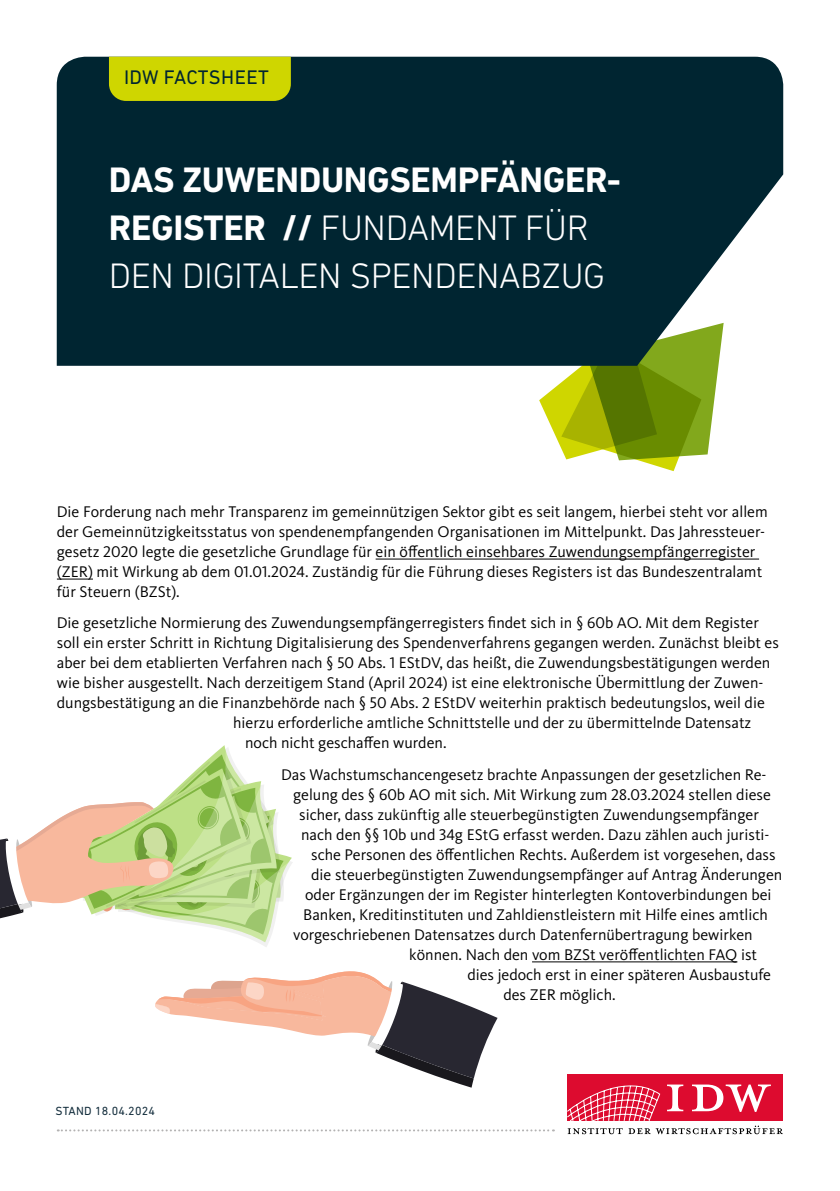
<style>
.page{position:relative;width:840px;height:1191px;background:#fff}
.page>*{position:absolute;margin:0;border:0;box-sizing:border-box;transform-origin:0 0}
.t1{font:300 36px/48px "DIN Next LT Pro";letter-spacing:-.01em;color:#fff}
.t2{font:20px "DIN Next LT Pro";letter-spacing:.02em;color:#002531}
.t3{font:16px/20px "Kievit IDW";color:#000}
.t4{font:12px "DIN Next LT Pro";letter-spacing:.02em;color:#142e3d}
.s1{font-weight:700}
</style>
<div class="page">
<svg style="left:539px;top:366px;width:180px;height:105px"></svg>
<div style="left:57px;top:57px;width:725px;height:309px;background:#002531"></div>
<div style="left:567px;top:1074px;width:215px;height:46px;background:#dd0b2f"></div>
<svg style="left:567px;top:1084px;width:215px;height:50px"></svg>
<svg style="left:58px;top:1129px;width:495px;height:2px"></svg>
<div style="left:109px;top:57px;width:182px;height:44px;background:#cfd600"></div>
<hr style="left:375px;top:559px;width:383px;height:1px;background:#000">
<hr style="left:57px;top:579px;width:36px;height:1px;background:#000">
<hr style="left:531px;top:961px;width:206px;height:1px;background:#000">
<svg style="left:0;top:745px;width:293px;height:202px"></svg>
<svg style="left:155px;top:971px;width:342px;height:116px"></svg>
<p class="t2" style="left:124px;top:66px;width:146px">IDW FACTSHEET</p>
<h1 class="t1" style="left:109px;top:155px;width:513px"><span class="s1">DAS ZUWENDUNGSEMPFÄNGER-<br>REGISTER //</span> FUNDAMENT FÜR<br>DEN DIGITALEN SPENDENABZUG</h1>
<p class="t3" style="left:57px;top:501px;width:712px">Die Forderung nach mehr Transparenz im gemeinnützigen Sektor gibt es seit langem, hierbei steht vor allem der Gemeinnützigkeitsstatus von spendenempfangenden Organisationen im Mittelpunkt. Das Jahressteuer&shy;gesetz 2020 legte die gesetzliche Grundlage für ein öffentlich einsehbares Zuwendungsempfängerregister (ZER) mit Wirkung ab dem 01.01.2024. Zuständig für die Führung dieses Registers ist das Bundeszentralamt für Steuern (BZSt).</p>
<p class="t3" style="left:57px;top:613px;width:703px">Die gesetzliche Normierung des Zuwendungsempfängerregisters findet sich in § 60b AO. Mit dem Register</p>
<p class="t3" style="left:57px;top:633px;width:723px">soll ein erster Schritt in Richtung Digitalisierung des Spendenverfahrens gegangen werden. Zunächst bleibt es</p>
<p class="t3" style="left:57px;top:653px;width:714px">aber bei dem etablierten Verfahren nach § 50 Abs. 1 EStDV, das heißt, die Zuwendungsbestätigungen werden</p>
<p class="t3" style="left:57px;top:673px;width:707px">wie bisher ausgestellt. Nach derzeitigem Stand (April 2024) ist eine elektronische Übermittlung der Zuwen-</p>
<p class="t3" style="left:57px;top:693px;width:709px">dungsbestätigung an die Finanzbehörde nach § 50 Abs. 2 EStDV weiterhin praktisch bedeutungslos, weil die</p>
<p class="t3" style="left:233px;top:713px;width:519px">hierzu erforderliche amtliche Schnittstelle und der zu übermittelnde Datensatz</p>
<p class="t3" style="left:245px;top:733px;width:203px">noch nicht geschaffen wurden.</p>
<p class="t3" style="left:281px;top:764px;width:486px">Das Wachstumschancengesetz brachte Anpassungen der gesetzlichen Re-</p>
<p class="t3" style="left:293px;top:784px;width:479px">gelung des § 60b AO mit sich. Mit Wirkung zum 28.03.2024 stellen diese</p>
<p class="t3" style="left:299px;top:804px;width:461px">sicher, dass zukünftig alle steuerbegünstigten Zuwendungsempfänger</p>
<p class="t3" style="left:301px;top:824px;width:469px">nach den §§ 10b und 34g EStG erfasst werden. Dazu zählen auch juristi-</p>
<p class="t3" style="left:311px;top:844px;width:465px">sche Personen des öffentlichen Rechts. Außerdem ist vorgesehen, dass</p>
<p class="t3" style="left:311px;top:864px;width:472px">die steuerbegünstigten Zuwendungsempfänger auf Antrag Änderungen</p>
<p class="t3" style="left:305px;top:884px;width:467px">oder Ergänzungen der im Register hinterlegten Kontoverbindungen bei</p>
<p class="t3" style="left:303px;top:904px;width:466px">Banken, Kreditinstituten und Zahldienstleistern mit Hilfe eines amtlich</p>
<p class="t3" style="left:293px;top:924px;width:461px">vorgeschriebenen Datensatzes durch Datenfernübertragung bewirken</p>
<p class="t3" style="left:409px;top:944px;width:349px">können. Nach den vom BZSt veröffentlichten FAQ ist</p>
<p class="t3" style="left:467px;top:964px;width:305px">dies jedoch erst in einer späteren Ausbaustufe</p>
<p class="t3" style="left:503px;top:984px;width:114px">des ZER möglich.</p>
<p class="t4" style="left:56px;top:1104px;width:101px">STAND 18.04.2024</p>
</div>
